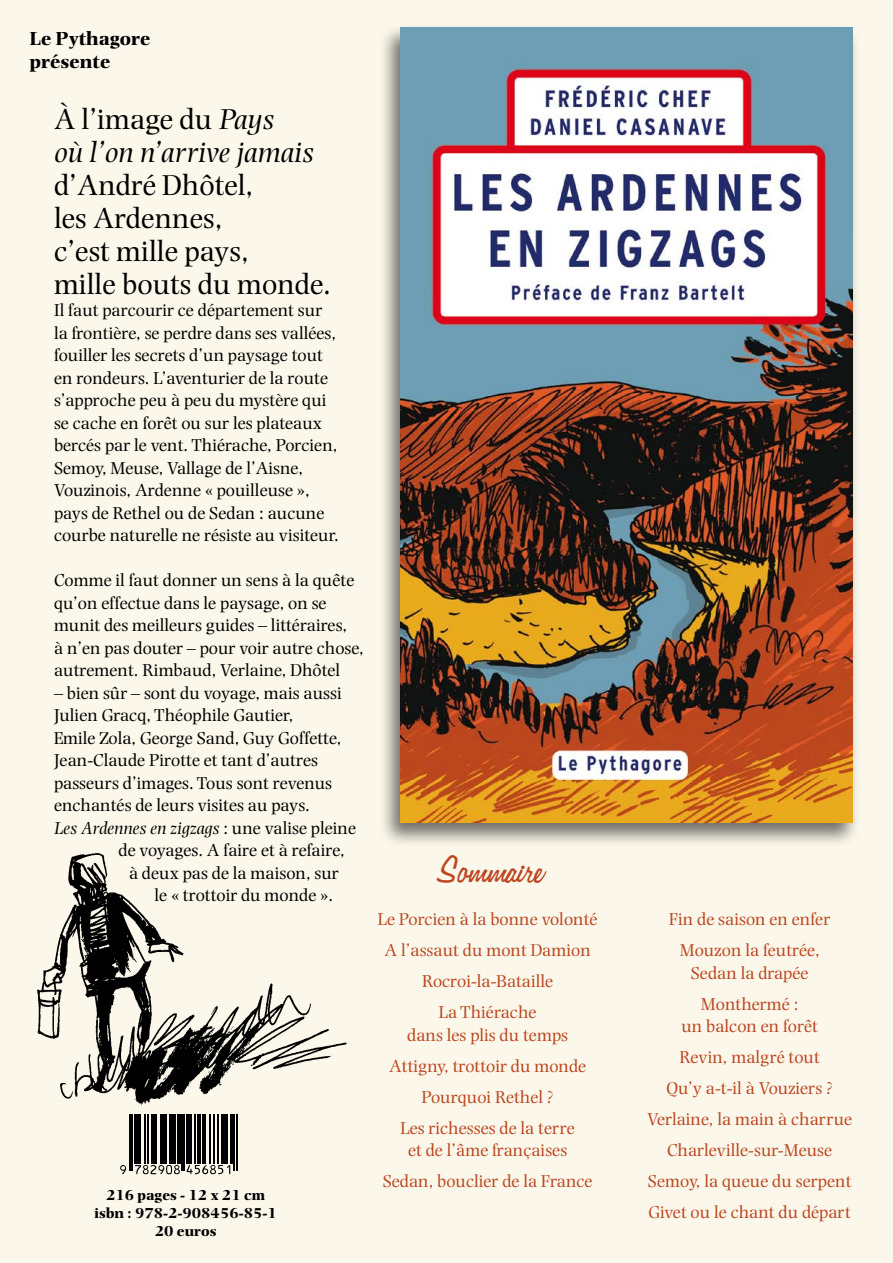
<style>
.page{position:relative;width:893px;height:1263px;background:#fbf7ea}
.page>*{position:absolute;margin:0;border:0;box-sizing:border-box;transform-origin:0 0}
.t1{font:45px "Louisiana";color:#bc4720}
.t2{font:30px/33px "Photina";color:#000}
.t3{font:italic 30px/33px "Photina";color:#000}
.t4{font:700 19.65px/23.7px "Photina";color:#000}
.t5{font:18px/22.5px "Photina";color:#000}
.t6{font:18px/31px "Photina";color:#bc4720;text-align:center}
.t7{font:italic 18px "Photina";color:#000}
.t8{font:700 15px/18px "Photina";color:#000;text-align:center}
.s1{font-style:normal}
</style>
<div class="page">
<div style="left:379px;top:24px;width:481px;height:824px;background:#000;opacity:.55"></div>
<img style="left:400px;top:28px;width:453px;height:795px">
<img style="left:37px;top:835px;width:346px;height:270px">
<hr style="left:130px;top:1114px;width:1px;height:57px;background:#000">
<hr style="left:132px;top:1114px;width:1px;height:57px;background:#000">
<hr style="left:134px;top:1114px;width:3px;height:50px;background:#000">
<hr style="left:139px;top:1114px;width:2px;height:50px;background:#000">
<hr style="left:144px;top:1114px;width:1px;height:50px;background:#000">
<hr style="left:148px;top:1114px;width:1px;height:50px;background:#000">
<hr style="left:151px;top:1114px;width:2px;height:50px;background:#000">
<hr style="left:154px;top:1114px;width:3px;height:50px;background:#000">
<hr style="left:160px;top:1114px;width:1px;height:50px;background:#000">
<hr style="left:162px;top:1114px;width:3px;height:50px;background:#000">
<hr style="left:166px;top:1114px;width:1px;height:50px;background:#000">
<hr style="left:169px;top:1114px;width:4px;height:50px;background:#000">
<hr style="left:174px;top:1114px;width:2px;height:50px;background:#000">
<hr style="left:177px;top:1114px;width:3px;height:50px;background:#000">
<hr style="left:182px;top:1114px;width:1px;height:57px;background:#000">
<hr style="left:184px;top:1114px;width:1px;height:57px;background:#000">
<hr style="left:186px;top:1114px;width:1px;height:50px;background:#000">
<hr style="left:188px;top:1114px;width:4px;height:50px;background:#000">
<hr style="left:194px;top:1114px;width:1px;height:50px;background:#000">
<hr style="left:197px;top:1114px;width:4px;height:50px;background:#000">
<hr style="left:202px;top:1114px;width:1px;height:50px;background:#000">
<hr style="left:204px;top:1114px;width:1px;height:50px;background:#000">
<hr style="left:210px;top:1114px;width:1px;height:50px;background:#000">
<hr style="left:213px;top:1114px;width:1px;height:50px;background:#000">
<hr style="left:218px;top:1114px;width:1px;height:50px;background:#000">
<hr style="left:221px;top:1114px;width:4px;height:50px;background:#000">
<hr style="left:226px;top:1114px;width:2px;height:50px;background:#000">
<hr style="left:230px;top:1114px;width:3px;height:50px;background:#000">
<hr style="left:234px;top:1114px;width:1px;height:57px;background:#000">
<hr style="left:236px;top:1114px;width:1px;height:57px;background:#000">
<svg style="left:135px;top:1165px;width:45px;height:9px"></svg>
<svg style="left:187px;top:1165px;width:43px;height:9px"></svg>
<svg style="left:120px;top:1165px;width:6px;height:9px"></svg>
<p class="t4" style="left:30px;top:26px;width:122px">Le Pythagore présente</p>
<h2 class="t3" style="left:54px;top:103px;width:261px"><span class="s1">à l’image du</span> Pays<br>où l’on n’arrive jamais</h2>
<h2 class="t2" style="left:54px;top:169px;width:278px">d’André Dhôtel,<br>les Ardennes,<br>c’est mille pays,<br>mille bouts du monde.</h2>
<p class="t5" style="left:54px;top:299px;width:286px">Il faut parcourir ce département sur la frontière, se perdre dans ses vallées, fouiller les secrets d’un paysage tout en rondeurs. L’aventurier de la route s’approche peu à peu du mystère qui se cache en forêt ou sur les plateaux bercés par le vent. Thiérache, Porcien, Semoy, Meuse, Vallage de l’Aisne, Vouzinois, Ardenne « pouilleuse », pays de Rethel ou de Sedan : aucune courbe naturelle ne résiste au visiteur.</p>
<p class="t5" style="left:54px;top:569px;width:311px">Comme il faut donner un sens à la quête qu’on effectue dans le paysage, on se munit des meilleurs guides – littéraires,<br>à n’en pas douter – pour voir autre chose, autrement. Rimbaud, Verlaine, Dhôtel</p>
<p class="t5" style="left:54px;top:682px;width:289px">– bien sûr – sont du voyage, mais aussi</p>
<p class="t5" style="left:54px;top:704px;width:241px">Julien Gracq, Théophile Gautier,</p>
<p class="t5" style="left:54px;top:727px;width:289px">Emile Zola, George Sand, Guy Goffette,</p>
<p class="t5" style="left:54px;top:749px;width:265px">Jean-Claude Pirotte et tant d’autres</p>
<p class="t5" style="left:54px;top:772px;width:280px">passeurs d’images. Tous sont revenus</p>
<p class="t5" style="left:54px;top:794px;width:257px">enchantés de leurs visites au pays.</p>
<p class="t7" style="left:54px;top:818px;width:304px">Les Ardennes en zigzags <span class="s1">: une valise pleine</span></p>
<p class="t5" style="left:118px;top:839px;width:228px">de voyages. A faire et à refaire,</p>
<p class="t5" style="left:129px;top:862px;width:211px">à deux pas de la maison, sur</p>
<p class="t5" style="left:154px;top:884px;width:180px">le « trottoir du monde ».</p>
<p class="t8" style="left:94px;top:1186px;width:184px">216 pages - 12 x 21 cm isbn : 978-2-908456-85-1<br>20 euros</p>
<h1 class="t1" style="left:435px;top:845px;width:108px">Sommaire</h1>
<p class="t6" style="left:378px;top:904px;width:221px">Le Porcien à la bonne volonté<br>A l’assaut du mont Damion<br>Rocroi-la-Bataille<br>La Thiérache</p>
<p class="t6" style="left:389px;top:1019px;width:199px">dans les plis du temps<br>Attigny, trottoir du monde<br>Pourquoi Rethel ?<br>Les richesses de la terre</p>
<p class="t6" style="left:383px;top:1135px;width:212px">et de l’âme françaises<br>Sedan, bouclier de la France</p>
<p class="t6" style="left:669px;top:904px;width:163px">Fin de saison en enfer<br>Mouzon la feutrée,</p>
<p class="t6" style="left:691px;top:957px;width:119px">Sedan la drapée<br>Monthermé :</p>
<p class="t6" style="left:647px;top:1011px;width:207px">un balcon en forêt<br>Revin, malgré tout<br>Qu’y a-t-il à Vouziers ?<br>Verlaine, la main à charrue<br>Charleville-sur-Meuse<br>Semoy, la queue du serpent<br>Givet ou le chant du départ</p>
</div>
